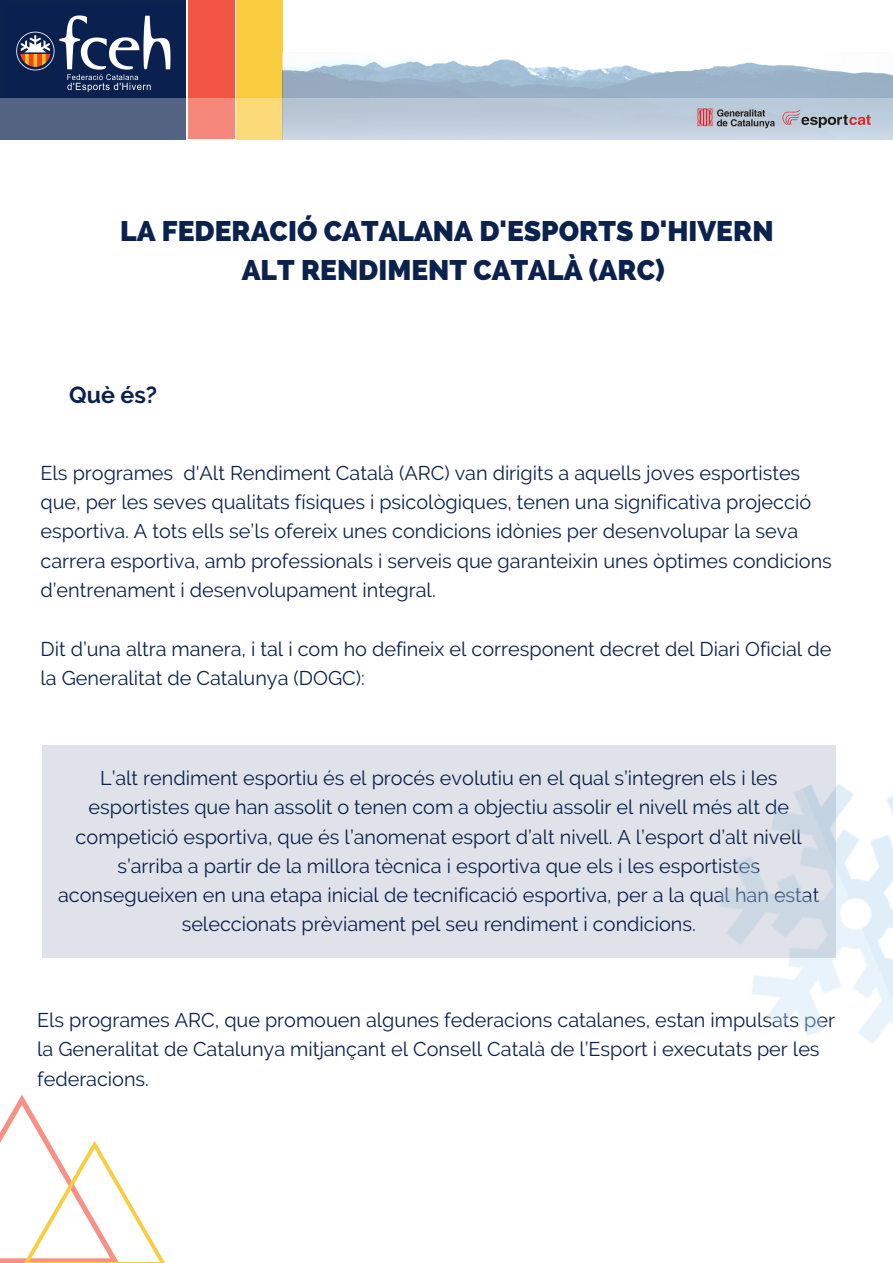
<style>
.page{position:relative;width:893px;height:1263px;background:#fff}
.page>*{position:absolute;margin:0;border:0;box-sizing:border-box;transform-origin:0 0}
.t1{font:800 28.2px/39.5px "Raleway";color:#0b224e;text-align:center}
.t2{font:700 23.25px "Raleway";color:#0b224e}
.t3{font:19.8px/29.2px "Raleway";color:#0b224e}
</style>
<div class="page">
<div style="left:0;top:0;width:186px;height:140px;background:#0b224e"></div>
<div style="left:188px;top:0;width:46px;height:138px;background:#f25544"></div>
<img style="left:16px;top:15px;width:155px;height:77px">
<div style="left:236px;top:0;width:47px;height:140px;background:#facd41"></div>
<svg style="left:283px;top:59px;width:610px;height:39px;fill:#9ab2c9"></svg>
<svg style="left:0;top:98px;width:893px;height:42px;background:#acb1bb"></svg>
<img style="left:697px;top:108px;width:93px;height:25px">
<img style="left:783px;top:109px;width:87px;height:18px">
<img style="left:752px;top:745px;width:141px;height:299px">
<svg style="left:0;top:1095px;width:165px;height:168px"></svg>
<div style="left:42px;top:745px;width:793px;height:213px;background:#dfe2e8"></div>
<h1 class="t1" style="left:120px;top:211px;width:655px">LA FEDERACIÓ CATALANA D'ESPORTS D'HIVERN<br>ALT RENDIMENT CATALÀ (ARC)</h1>
<p class="t2" style="left:69px;top:381px;width:89px">Què és?</p>
<p class="t3" style="left:41px;top:458px;width:793px">Els programes d'Alt Rendiment Català (ARC) van dirigits a aquells joves esportistes que, per les seves qualitats físiques i psicològiques, tenen una significativa projecció esportiva. A tots ells se’ls ofereix unes condicions idònies per desenvolupar la seva carrera esportiva, amb professionals i serveis que garanteixin unes òptimes condicions d’entrenament i desenvolupament integral.</p>
<p class="t3" style="left:41px;top:634px;width:792px">Dit d’una altra manera, i tal i com ho defineix el corresponent decret del Diari Oficial de la Generalitat de Catalunya (DOGC):</p>
<p class="t3" style="left:58px;top:763px;width:763px;text-align:center">L’alt rendiment esportiu és el procés evolutiu en el qual s’integren els i les esportistes que han assolit o tenen com a objectiu assolir el nivell més alt de competició esportiva, que és l’anomenat esport d’alt nivell. A l’esport d’alt nivell s’arriba a partir de la millora tècnica i esportiva que els i les esportistes aconsegueixen en una etapa inicial de tecnificació esportiva, per a la qual han estat seleccionats prèviament pel seu rendiment i condicions.</p>
<p class="t3" style="left:37px;top:1005px;width:799px">Els programes ARC, que promouen algunes federacions catalanes, estan impulsats per la Generalitat de Catalunya mitjançant el Consell Català de l’Esport i executats per les federacions.</p>
</div>
